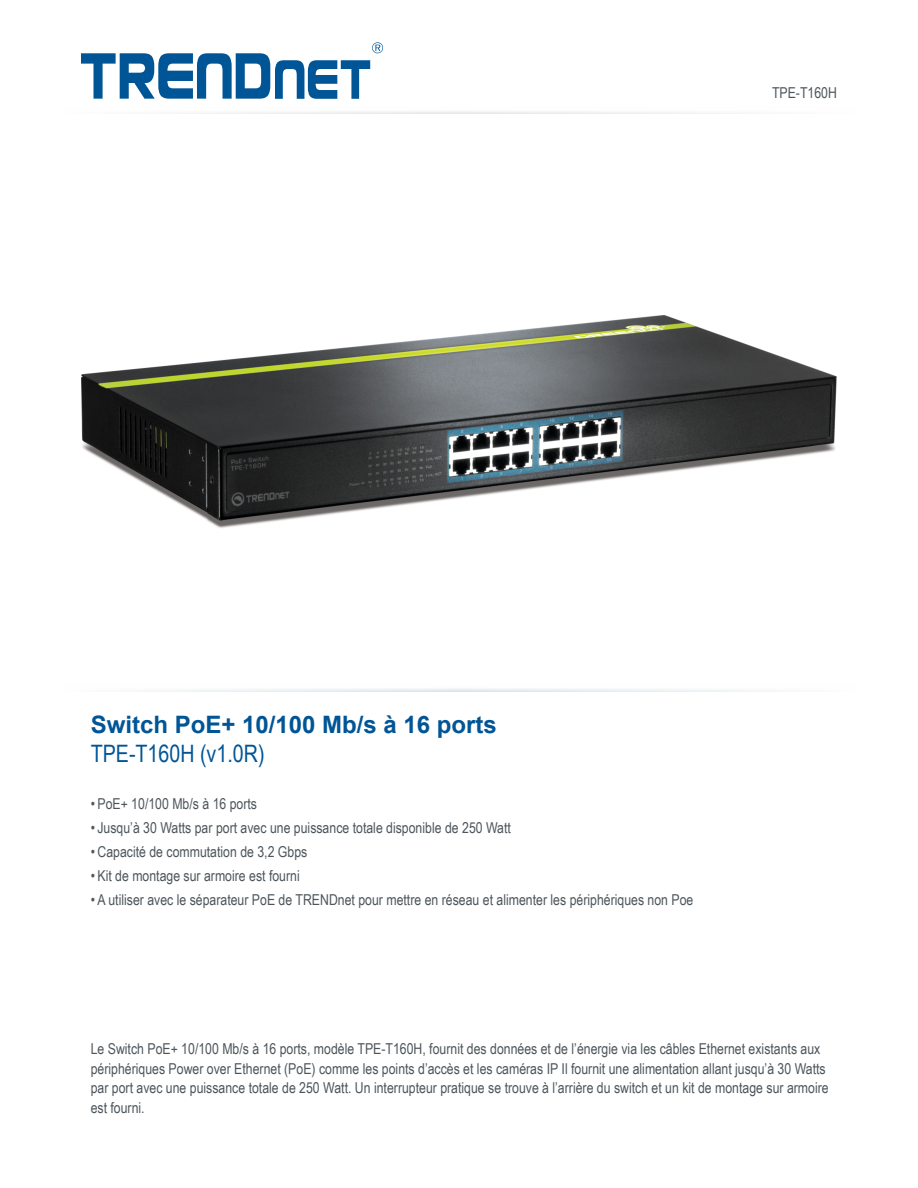
<style>
.page{position:relative;width:918px;height:1188px;background:#fff}
.page>*{position:absolute;margin:0;border:0;box-sizing:border-box;transform-origin:0 0}
.t1{font:700 24px "Arial";color:#005596}
.t2{font:24px "Arial Narrow";color:#005596}
.t3{font:15px/19.5px "Arial Narrow";color:#4d555b}
</style>
<div class="page">
<svg style="left:170px;top:111px;width:579px;height:3px"></svg>
<svg style="left:81px;top:42px;width:302px;height:57px"></svg>
<svg style="left:177px;top:688px;width:565px;height:3px"></svg>
<img style="left:81px;top:316px;width:756px;height:212px">
<p class="t3" style="left:772px;top:82px;width:66px">TPE-T160H</p>
<h1 class="t1" style="left:91px;top:709px;width:408px">Switch PoE+ 10/100 Mb/s à 16 ports</h1>
<h1 class="t2" style="left:91px;top:736px;width:175px">TPE-T160H (v1.0R)</h1>
<p class="t3" style="left:91px;top:793px;width:168px">• PoE+ 10/100 Mb/s à 16 ports</p>
<p class="t3" style="left:91px;top:817px;width:422px">• Jusqu’à 30 Watts par port avec une puissance totale disponible de 250 Watt</p>
<p class="t3" style="left:91px;top:841px;width:218px">• Capacité de commutation de 3,2 Gbps</p>
<p class="t3" style="left:91px;top:865px;width:211px">• Kit de montage sur armoire est fourni</p>
<p class="t3" style="left:91px;top:889px;width:604px">• A utiliser avec le séparateur PoE de TRENDnet pour mettre en réseau et alimenter les périphériques non Poe</p>
<p class="t3" style="left:91px;top:1039px;width:739px">Le Switch PoE+ 10/100 Mb/s à 16 ports, modèle TPE-T160H, fournit des données et de l’énergie via les câbles Ethernet existants aux périphériques Power over Ethernet (PoE) comme les points d’accès et les caméras IP Il fournit une alimentation allant jusqu’à 30 Watts par port avec une puissance totale de 250 Watt. Un interrupteur pratique se trouve à l’arrière du switch et un kit de montage sur armoire est fourni.</p>
</div>
